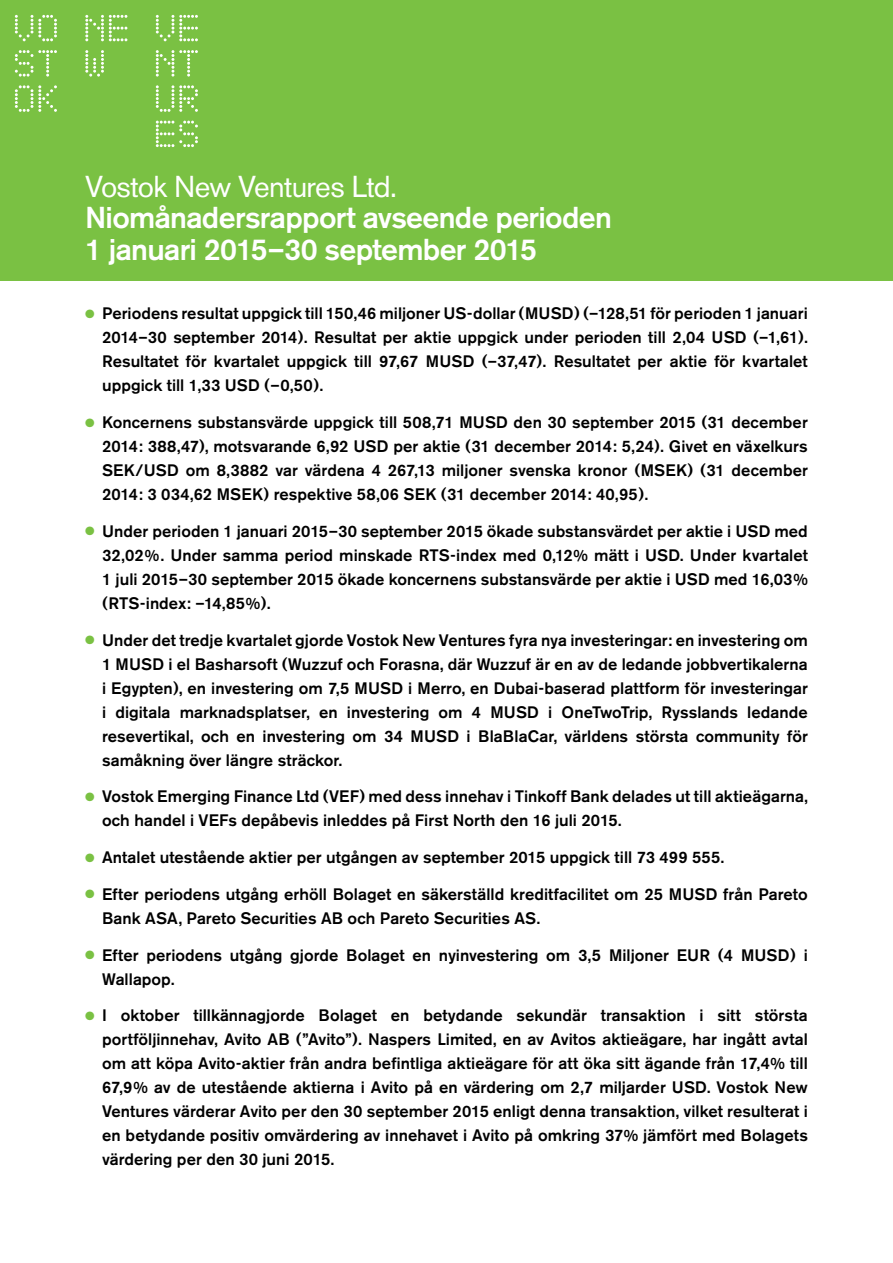
<style>
.page{position:relative;width:893px;height:1263px;background:#fff}
.page>*{position:absolute;margin:0;border:0;box-sizing:border-box;transform-origin:0 0}
.t1{font:500 30px/31.5px "Akzidenz Grotesk BE";letter-spacing:-.025em;color:#fff}
.t2{font:30px "Akzidenz Grotesk BE";letter-spacing:-.03em;color:#fff}
.t3{font:500 16.5px/24px "Akzidenz Grotesk BE";letter-spacing:.005em;color:#000;text-align:justify}
.s1{color:#7ac143}
</style>
<div class="page">
<div style="left:0;top:0;width:893px;height:281px;background:#7ac143"></div>
<svg style="left:15px;top:50px;width:42px;height:27px"></svg>
<svg style="left:15px;top:15px;width:42px;height:26px"></svg>
<svg style="left:15px;top:85px;width:42px;height:27px"></svg>
<svg style="left:156px;top:85px;width:42px;height:27px"></svg>
<svg style="left:156px;top:121px;width:42px;height:26px"></svg>
<svg style="left:156px;top:50px;width:42px;height:27px"></svg>
<svg style="left:156px;top:15px;width:42px;height:26px"></svg>
<svg style="left:85px;top:50px;width:19px;height:27px"></svg>
<svg style="left:85px;top:15px;width:42px;height:26px"></svg>
<h1 class="t2" style="left:85px;top:169px;width:314px">Vostok New Ventures Ltd.</h1>
<h1 class="t1" style="left:85px;top:202px;width:528px">Niomånadersrapport avseende perioden<br>1 januari 2015–30 september 2015</h1>
<p class="t3" style="left:102px;top:301px;width:707px;text-indent:-17px"><span class="s1">●</span> Periodens resultat uppgick till 150,46 miljoner US-dollar (MUSD) (–128,51 för perioden 1 januari 2014–30 september 2014). Resultat per aktie uppgick under perioden till 2,04 USD (–1,61).<br>Resultatet för kvartalet uppgick till 97,67 MUSD (–37,47). Resultatet per aktie för kvartalet uppgick till 1,33 USD (–0,50).</p>
<p class="t3" style="left:102px;top:410px;width:707px;text-indent:-17px"><span class="s1">●</span> Koncernens substansvärde uppgick till 508,71 MUSD den 30 september 2015 (31 december 2014: 388,47), motsvarande 6,92 USD per aktie (31 december 2014: 5,24). Givet en växelkurs SEK/USD om 8,3882 var värdena 4 267,13 miljoner svenska kronor (MSEK) (31 december 2014: 3 034,62 MSEK) respektive 58,06 SEK (31 december 2014: 40,95).</p>
<p class="t3" style="left:102px;top:519px;width:707px;text-indent:-17px"><span class="s1">●</span> Under perioden 1 januari 2015–30 september 2015 ökade substansvärdet per aktie i USD med 32,02%. Under samma period minskade RTS-index med 0,12% mätt i USD. Under kvartalet 1 juli 2015–30 september 2015 ökade koncernens substansvärde per aktie i USD med 16,03% (RTS-index: –14,85%).</p>
<p class="t3" style="left:102px;top:628px;width:707px;text-indent:-17px"><span class="s1">●</span> Under det tredje kvartalet gjorde Vostok New Ventures fyra nya investeringar: en investering om 1 MUSD i el Basharsoft (Wuzzuf och Forasna, där Wuzzuf är en av de ledande jobbvertikalerna i Egypten), en investering om 7,5 MUSD i Merro, en Dubai-baserad plattform för investeringar i digitala marknadsplatser, en investering om 4 MUSD i OneTwoTrip, Rysslands ledande resevertikal, och en investering om 34 MUSD i BlaBlaCar, världens största community för samåkning över längre sträckor.</p>
<p class="t3" style="left:102px;top:784px;width:707px;text-indent:-17px"><span class="s1">●</span> Vostok Emerging Finance Ltd (VEF) med dess innehav i Tinkoff Bank delades ut till aktieägarna, och handel i VEFs depåbevis inleddes på First North den 16 juli 2015.</p>
<p class="t3" style="left:85px;top:845px;width:641px"><span class="s1">●</span> Antalet utestående aktier per utgången av september 2015 uppgick till 73 499 555.</p>
<p class="t3" style="left:102px;top:882px;width:707px;text-indent:-17px"><span class="s1">●</span> Efter periodens utgång erhöll Bolaget en säkerställd kreditfacilitet om 25 MUSD från Pareto<br>Bank ASA, Pareto Securities AB och Pareto Securities AS.</p>
<p class="t3" style="left:102px;top:943px;width:707px;text-indent:-17px"><span class="s1">●</span> Efter periodens utgång gjorde Bolaget en nyinvestering om 3,5 Miljoner EUR (4 MUSD) i<br>Wallapop.</p>
<p class="t3" style="left:102px;top:1003px;width:707px;text-indent:-17px"><span class="s1">●</span> I oktober tillkännagjorde Bolaget en betydande sekundär transaktion i sitt största portföljinnehav, Avito AB (”Avito”). Naspers Limited, en av Avitos aktieägare, har ingått avtal om att köpa Avito-aktier från andra befintliga aktieägare för att öka sitt ägande från 17,4% till 67,9% av de utestående aktierna i Avito på en värdering om 2,7 miljarder USD. Vostok New Ventures värderar Avito per den 30 september 2015 enligt denna transaktion, vilket resulterat i en betydande positiv omvärdering av innehavet i Avito på omkring 37% jämfört med Bolagets värdering per den 30 juni 2015.</p>
</div>
